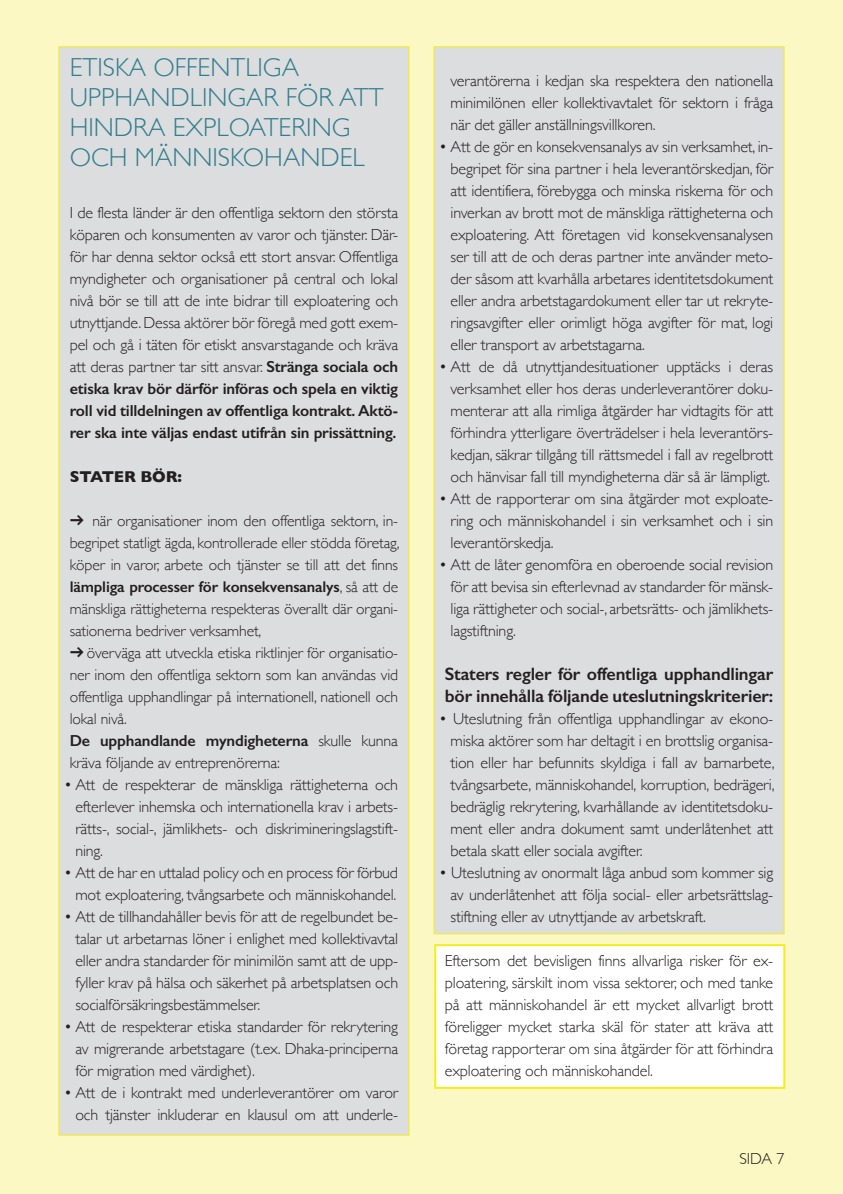
<style>
.page{position:relative;width:843px;height:1194px;background:#fff}
.page>*{position:absolute;margin:0;border:0;box-sizing:border-box;transform-origin:0 0}
.podtytul{font:300 26px/30px "Gill Sans";color:#327d8d}
.t1{font:600 18px/22px "Gill Sans";letter-spacing:-.01em;color:#231f20}
.t2{font:300 16px/22px "Gill Sans";letter-spacing:-.01em;color:#231f20;text-align:justify}
.t3{font:700 16px "Gill Sans";letter-spacing:-.01em;color:#231f20}
.t4{font:300 15.6px/22px "Gill Sans";letter-spacing:-.01em;color:#231f20;text-align:justify}
.s1{font-weight:600}
.s2{font-family:"Ronnia";font-weight:700}
</style>
<div class="page">
<div style="left:2px;top:0;width:840px;height:1194px;background:#fbf8c4"></div>
<div style="left:433px;top:46px;width:351px;height:888px;background:#dcdddf"></div>
<div style="left:58px;top:46px;width:351px;height:1090px;background:#dcdddf"></div>
<div style="left:434px;top:944px;width:351px;height:145px;background:#fff;border:2px solid #f5ed1e"></div>
<hr style="left:0;top:0;width:2px;height:1194px;background:#fbf8c4">
<p class="podtytul" style="left:70px;top:52px;width:315px">ETISKA OFFENTLIGA<br>UPPHANDLINGAR FÖR ATT<br>HINDRA EXPLOATERING<br>OCH MÄNNISKOHANDEL</p>
<p class="t2" style="left:70px;top:201px;width:330px">I de flesta länder är den offentliga sektorn den största köparen och konsumenten av varor och tjänster. Där&shy;för har denna sektor också ett stort ansvar. Offentliga myndigheter och organisationer på central och lokal nivå bör se till att de inte bidrar till exploatering och utnyttjande. Dessa aktörer bör föregå med gott exem&shy;pel och gå i täten för etiskt ansvarstagande och kräva att deras partner tar sitt ansvar. <span class="s1">Stränga sociala och etiska krav bör därför införas och spela en viktig roll vid tilldelningen av offentliga kontrakt. Aktö&shy;rer ska inte väljas endast utifrån sin prissättning.</span></p>
<p class="t3" style="left:70px;top:464px;width:114px">STATER BÖR:</p>
<p class="t4" style="left:70px;top:509px;width:331px"><span class="s2">d</span> när organisationer inom den offentliga sektorn, in&shy;begripet statligt ägda, kontrollerade eller stödda företag, köper in varor, arbete och tjänster se till att det finns <span class="s1">lämpliga processer för konsekvensanalys</span>, så att de mänskliga rättigheterna respekteras överallt där organi&shy;sationerna bedriver verksamhet,</p>
<p class="t4" style="left:70px;top:641px;width:330px"><span class="s2">d</span> överväga att utveckla etiska riktlinjer för organisatio&shy;ner inom den offentliga sektorn som kan användas vid offentliga upphandlingar på internationell, nationell och lokal nivå.</p>
<p class="t2" style="left:70px;top:729px;width:330px"><span class="s1">De upphandlande myndigheterna</span> skulle kunna kräva följande av entreprenörerna:</p>
<p class="t2" style="left:75px;top:773px;width:324px;text-indent:-11px">• Att de respekterar de mänskliga rättigheterna och efterlever inhemska och internationella krav i arbets&shy;rätts-, social-, jämlikhets- och diskrimineringslagstift&shy;ning.</p>
<p class="t2" style="left:64px;top:861px;width:335px;text-align:right">• Att de har en uttalad policy och en process för förbud mot exploatering, tvångsarbete och människohandel.</p>
<p class="t2" style="left:75px;top:905px;width:324px;text-indent:-11px">• Att de tillhandahåller bevis för att de regelbundet be&shy;talar ut arbetarnas löner i enlighet med kollektivavtal eller andra standarder för minimilön samt att de upp&shy;fyller krav på hälsa och säkerhet på arbetsplatsen och socialförsäkringsbestämmelser.</p>
<p class="t2" style="left:75px;top:1015px;width:324px;text-indent:-11px">• Att de respekterar etiska standarder för rekrytering av migrerande arbetstagare (t.ex. Dhaka-principerna för migration med värdighet).</p>
<p class="t2" style="left:64px;top:1081px;width:335px;text-align:right">• Att de i kontrakt med underleverantörer om varor och tjänster inkluderar en klausul om att underle-</p>
<p class="t2" style="left:450px;top:69px;width:324px">verantörerna i kedjan ska respektera den nationella minimilönen eller kollektivavtalet för sektorn i fråga när det gäller anställningsvillkoren.</p>
<p class="t2" style="left:450px;top:135px;width:324px;text-indent:-11px">• Att de gör en konsekvensanalys av sin verksamhet, in&shy;begripet för sina partner i hela leverantörskedjan, för att identifiera, förebygga och minska riskerna för och inverkan av brott mot de mänskliga rättigheterna och exploatering. Att företagen vid konsekvensanalysen ser till att de och deras partner inte använder meto&shy;der såsom att kvarhålla arbetares identitetsdokument eller andra arbetstagardokument eller tar ut rekryte&shy;ringsavgifter eller orimligt höga avgifter för mat, logi eller transport av arbetstagarna.</p>
<p class="t2" style="left:450px;top:355px;width:324px;text-indent:-11px">• Att de då utnyttjandesituationer upptäcks i deras verksamhet eller hos deras underleverantörer doku&shy;menterar att alla rimliga åtgärder har vidtagits för att förhindra ytterligare överträdelser i hela leverantörs&shy;kedjan, säkrar tillgång till rättsmedel i fall av regelbrott och hänvisar fall till myndigheterna där så är lämpligt.</p>
<p class="t2" style="left:450px;top:487px;width:324px;text-indent:-11px">• Att de rapporterar om sina åtgärder mot exploate&shy;ring och människohandel i sin verksamhet och i sin leverantörskedja.</p>
<p class="t2" style="left:450px;top:553px;width:324px;text-indent:-11px">• Att de låter genomföra en oberoende social revision för att bevisa sin efterlevnad av standarder för mänsk&shy;liga rättigheter och social-, arbetsrätts- och jämlikhets&shy;lagstiftning.</p>
<p class="t1" style="left:445px;top:663px;width:330px">Staters regler för offentliga upphandlingar bör innehålla följande uteslutningskriterier:</p>
<p class="t2" style="left:450px;top:707px;width:325px;text-indent:-11px">• Uteslutning från offentliga upphandlingar av ekono&shy;miska aktörer som har deltagit i en brottslig organisa&shy;tion eller har befunnits skyldiga i fall av barnarbete, tvångsarbete, människohandel, korruption, bedrägeri, bedräglig rekrytering, kvarhållande av identitetsdoku&shy;ment eller andra dokument samt underlåtenhet att betala skatt eller sociala avgifter.</p>
<p class="t2" style="left:450px;top:861px;width:324px;text-indent:-11px">• Uteslutning av onormalt låga anbud som kommer sig av underlåtenhet att följa social- eller arbetsrättslag&shy;stiftning eller av utnyttjande av arbetskraft.</p>
<p class="t2" style="left:445px;top:949px;width:330px">Eftersom det bevisligen finns allvarliga risker för ex&shy;ploatering, särskilt inom vissa sektorer, och med tanke på att människohandel är ett mycket allvarligt brott föreligger mycket starka skäl för stater att kräva att företag rapporterar om sina åtgärder för att förhindra exploatering och människohandel.</p>
<p class="t2" style="left:739px;top:1147px;width:47px">SIDA 7</p>
</div>
